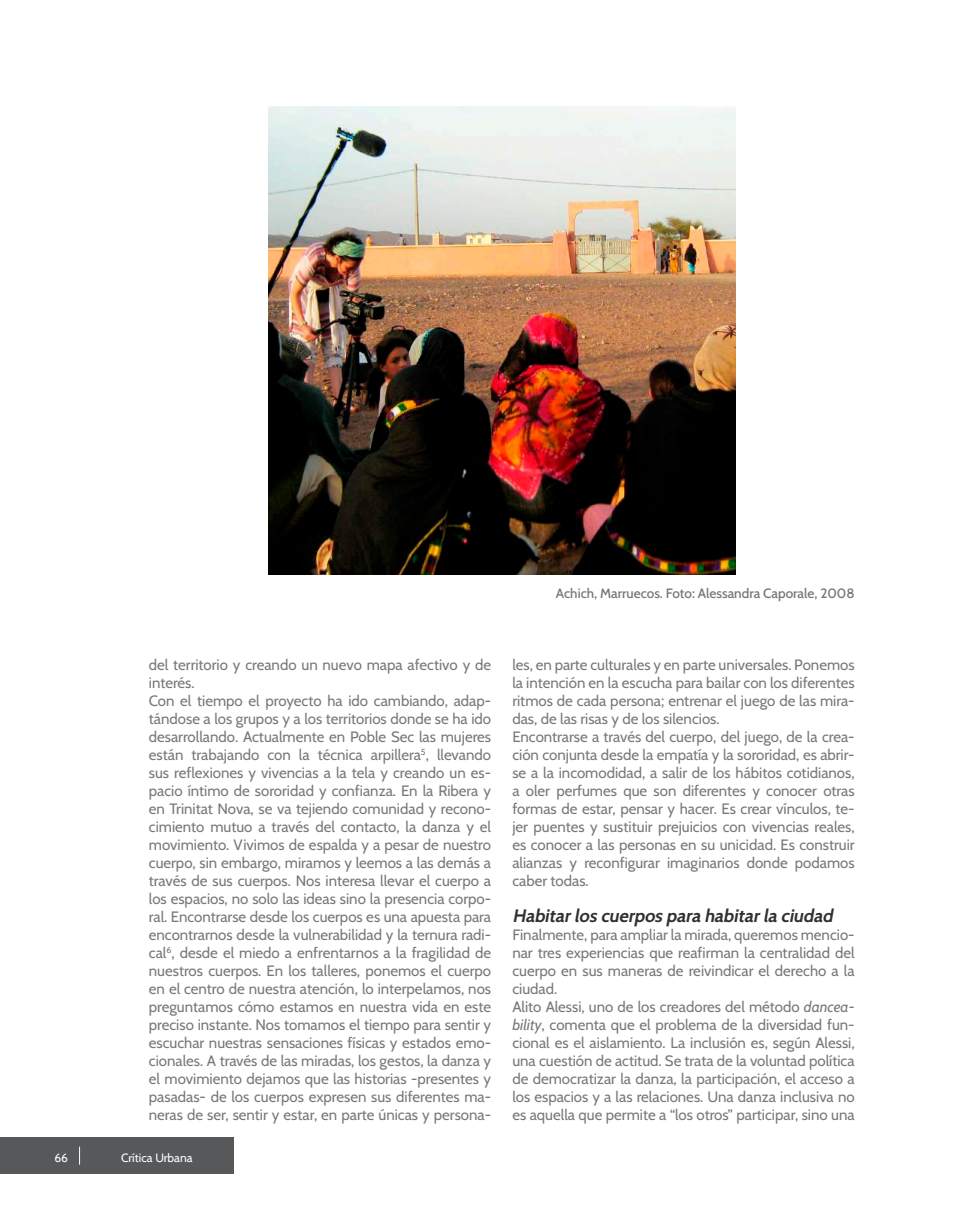
<style>
.page{position:relative;width:961px;height:1231px;background:#fff}
.page>*{position:absolute;margin:0;border:0;box-sizing:border-box;transform-origin:0 0}
.t1{font:italic 700 18px "Cabin";color:#312f30}
.t2{font:15px/18px "Cabin";color:#76787b}
.t3{font:500 13.5px "Cabin";color:#76787b}
.t4{font:12px "Cabin";color:#fff}
.s1{font-style:italic}
</style>
<div class="page">
<div style="left:0;top:1137px;width:234px;height:36px;background:#57585a"></div>
<svg style="left:79px;top:1146px;width:1px;height:18px"></svg>
<img style="left:268px;top:107px;width:467px;height:467px">
<p class="t3" style="left:556px;top:583px;width:300px">Achich, Marruecos. Foto: Alessandra Caporale, 2008</p>
<p class="t2" style="left:149px;top:654px;width:344px">del territorio y creando un nuevo mapa afectivo y de interés.<br>Con el tiempo el proyecto ha ido cambiando, adap&shy;tándose a los grupos y a los territorios donde se ha ido desarrollando. Actualmente en Poble Sec las mujeres están trabajando con la técnica arpillera<sup>5</sup>, llevando sus reflexiones y vivencias a la tela y creando un es&shy;pacio íntimo de sororidad y confianza. En la Ribera y en Trinitat Nova, se va tejiendo comunidad y recono&shy;cimiento mutuo a través del contacto, la danza y el movimiento. Vivimos de espalda y a pesar de nuestro cuerpo, sin embargo, miramos y leemos a las demás a través de sus cuerpos. Nos interesa llevar el cuerpo a los espacios, no solo las ideas sino la presencia corpo&shy;ral. Encontrarse desde los cuerpos es una apuesta para encontrarnos desde la vulnerabilidad y la ternura radi&shy;cal<sup>6</sup>, desde el miedo a enfrentarnos a la fragilidad de nuestros cuerpos. En los talleres, ponemos el cuerpo en el centro de nuestra atención, lo interpelamos, nos preguntamos cómo estamos en nuestra vida en este preciso instante. Nos tomamos el tiempo para sentir y escuchar nuestras sensaciones físicas y estados emo&shy;cionales. A través de las miradas, los gestos, la danza y el movimiento dejamos que las historias -presentes y pasadas- de los cuerpos expresen sus diferentes ma&shy;neras de ser, sentir y estar, en parte únicas y persona-</p>
<p class="t2" style="left:512px;top:654px;width:344px">les, en parte culturales y en parte universales. Ponemos la intención en la escucha para bailar con los diferentes ritmos de cada persona; entrenar el juego de las mira&shy;das, de las risas y de los silencios.<br>Encontrarse a través del cuerpo, del juego, de la crea&shy;ción conjunta desde la empatía y la sororidad, es abrir&shy;se a la incomodidad, a salir de los hábitos cotidianos, a oler perfumes que son diferentes y conocer otras formas de estar, pensar y hacer. Es crear vínculos, te&shy;jer puentes y sustituir prejuicios con vivencias reales, es conocer a las personas en su unicidad. Es construir alianzas y reconfigurar imaginarios donde podamos caber todas.</p>
<p class="t1" style="left:512px;top:901px;width:326px">Habitarloscuerpospara habitarla ciudad</p>
<p class="t2" style="left:512px;top:924px;width:344px">Finalmente, para ampliar la mirada, queremos mencio&shy;nar tres experiencias que reafirman la centralidad del cuerpo en sus maneras de reivindicar el derecho a la ciudad.<br>Alito Alessi, uno de los creadores del método <span class="s1">dancea&shy;bility</span>, comenta que el problema de la diversidad fun&shy;cional es el aislamiento. La inclusión es, según Alessi, una cuestión de actitud. Se trata de la voluntad política de democratizar la danza, la participación, el acceso a los espacios y a las relaciones. Una danza inclusiva no es aquella que permite a “los otros” participar, sino una</p>
<p class="t4" style="left:54px;top:1147px;width:15px">66</p>
<p class="t4" style="left:121px;top:1147px;width:73px">Crítica Urbana</p>
</div>
